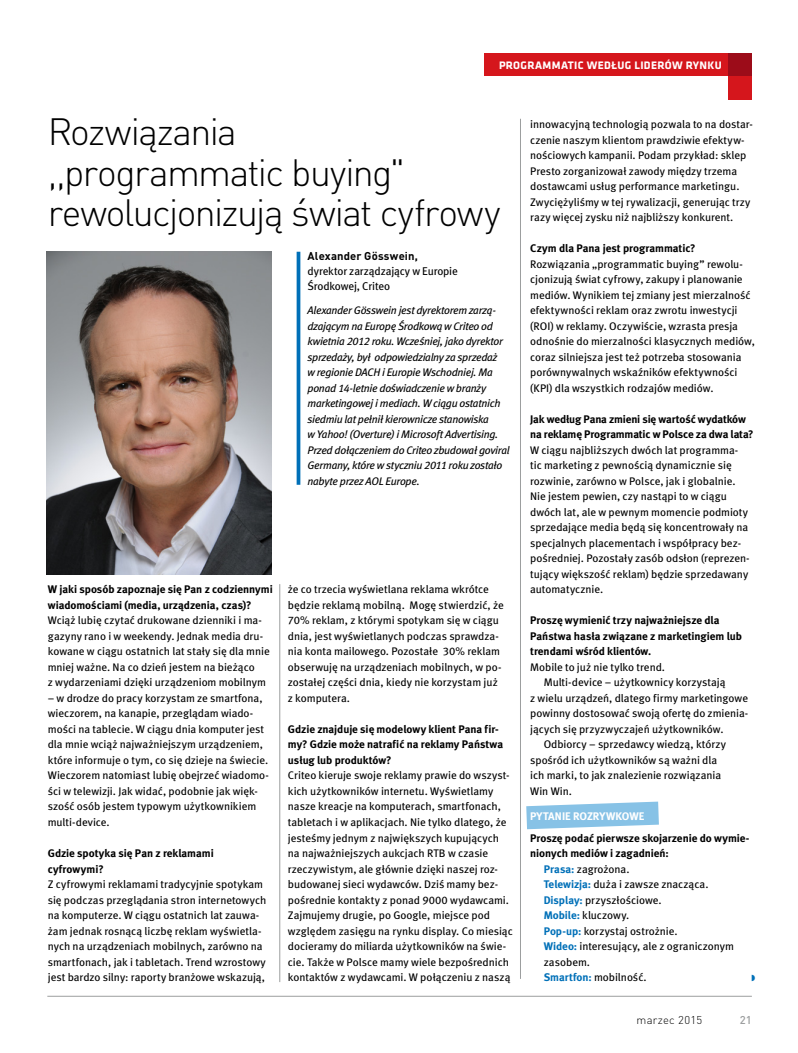
<style>
.page{position:relative;width:798px;height:1053px;background:#fff}
.page>*{position:absolute;margin:0;border:0;box-sizing:border-box;transform-origin:0 0}
.t1{font:300 37.5px/40px "DINPL";letter-spacing:-.04em;color:#000}
.t2{font:11.25px/15px "Meta Book CELF";letter-spacing:-.015em;color:#000}
.t3{font:700 11.25px "Klavika Basic";letter-spacing:.03em;color:#fff}
.t4{font:700 11.25px "DINPL";letter-spacing:.015em;color:#000}
.t5{font:300 11.25px "DINPL";letter-spacing:.025em;color:#000}
.t6{font:500 11.25px "DINPL";color:#9c9e9f}
.t7{font:11px/15.5px "Meta Book CELF";letter-spacing:-.005em;color:#000}
.t8{font:11px/15.5px "Meta Bold CELF";letter-spacing:-.005em;color:#000}
.t9{font:italic 11px/15.5px "Meta Book CELF";letter-spacing:-.025em;color:#000}
.t10{font:11px "Meta Bold CELF";letter-spacing:.005em;color:#fff}
.s1{font-family:"Meta Bold CELF";color:#0070b8}
</style>
<div class="page">
<svg style="left:526px;top:801px;width:132px;height:28px"></svg>
<hr style="left:47px;top:995px;width:704px;height:1px;background:#9c9e9f">
<hr style="left:279px;top:584px;width:1px;height:397px;background:#9c9e9f">
<hr style="left:520px;top:119px;width:1px;height:859px;background:#9c9e9f">
<img style="left:46px;top:252px;width:225px;height:322px">
<svg style="left:296px;top:252px;width:4px;height:232px"></svg>
<div style="left:484px;top:53px;width:244px;height:23px;background:#d5161c"></div>
<div style="left:728px;top:76px;width:23px;height:23px;background:#d5161c"></div>
<div style="left:728px;top:53px;width:23px;height:23px;background:#9c0c19"></div>
<p class="t3" style="left:499px;top:57px;width:224px">PROGRAMMATIC WEDŁUG LIDERÓW RYNKU</p>
<h1 class="t1" style="left:48px;top:112px;width:454px">Rozwiązania<br>,,programmatic buying" rewolucjonizują świat cyfrowy</h1>
<p class="t4" style="left:307px;top:248px;width:112px">Alexander Gösswein,</p>
<p class="t2" style="left:307px;top:263px;width:152px">dyrektor zarządzający w Europie<br>Środkowej, Criteo</p>
<p class="t9" style="left:307px;top:303px;width:203px">Alexander Gösswein jest dyrektorem zarzą&shy;dzającym na Europę Środkową w Criteo od kwietnia 2012 roku. Wcześniej, jako dyrektor sprzedaży, był odpowiedzialny za sprzedaż<br>w regionie DACH i Europie Wschodniej. Ma ponad 14-letnie doświadczenie w branży marketingowej i mediach. W ciągu ostatnich siedmiu lat pełnił kierownicze stanowiska<br>w Yahoo! (Overture) i Microsoft Advertising.<br>Przed dołączeniem do Criteo zbudował goviral Germany, które w styczniu 2011 roku zostało nabyte przez AOL Europe.</p>
<p class="t8" style="left:48px;top:581px;width:226px">W jaki sposób zapoznaje się Pan z codziennymi wiadomościami (media, urządzenia, czas)?</p>
<p class="t7" style="left:48px;top:613px;width:223px">Wciąż lubię czytać drukowane dzienniki i ma&shy;gazyny rano i w weekendy. Jednak media dru&shy;kowane w ciągu ostatnich lat stały się dla mnie mniej ważne. Na co dzień jestem na bieżąco<br>z wydarzeniami dzięki urządzeniom mobilnym</p>
<p class="t7" style="left:48px;top:690px;width:223px">– w drodze do pracy korzystam ze smartfona, wieczorem, na kanapie, przeglądam wiado&shy;mości na tablecie. W ciągu dnia komputer jest dla mnie wciąż najważniejszym urządzeniem, które informuje o tym, co się dzieje na świecie.<br>Wieczorem natomiast lubię obejrzeć wiadomo&shy;ści w telewizji. Jak widać, podobnie jak więk&shy;szość osób jestem typowym użytkownikiem multi-device.</p>
<p class="t8" style="left:48px;top:845px;width:167px">Gdzie spotyka się Pan z reklamami cyfrowymi?</p>
<p class="t7" style="left:48px;top:876px;width:220px">Z cyfrowymi reklamami tradycyjnie spotykam się podczas przeglądania stron internetowych na komputerze. W ciągu ostatnich lat zauwa&shy;żam jednak rosnącą liczbę reklam wyświetla&shy;nych na urządzeniach mobilnych, zarówno na smartfonach, jak i tabletach. Trend wzrostowy jest bardzo silny: raporty branżowe wskazują,</p>
<p class="t7" style="left:288px;top:582px;width:217px">że co trzecia wyświetlana reklama wkrótce będzie reklamą mobilną. Mogę stwierdzić, że 70% reklam, z którymi spotykam się w ciągu dnia, jest wyświetlanych podczas sprawdza&shy;nia konta mailowego. Pozostałe 30% reklam obserwuję na urządzeniach mobilnych, w po&shy;zostałej części dnia, kiedy nie korzystam już z komputera.</p>
<p class="t8" style="left:288px;top:721px;width:217px">Gdzie znajduje się modelowy klient Pana fir&shy;my? Gdzie może natrafić na reklamy Państwa usług lub produktów?</p>
<p class="t7" style="left:288px;top:768px;width:226px">Criteo kieruje swoje reklamy prawie do wszyst&shy;kich użytkowników internetu. Wyświetlamy nasze kreacje na komputerach, smartfonach, tabletach i w aplikacjach. Nie tylko dlatego, że jesteśmy jednym z największych kupujących na najważniejszych aukcjach RTB w czasie rzeczywistym, ale głównie dzięki naszej roz&shy;budowanej sieci wydawców. Dziś mamy bez&shy;pośrednie kontakty z ponad 9000 wydawcami.<br>Zajmujemy drugie, po Google, miejsce pod względem zasięgu na rynku display. Co miesiąc docieramy do miliarda użytkowników na świe&shy;cie. Także w Polsce mamy wiele bezpośrednich kontaktów z wydawcami. W połączeniu z naszą</p>
<p class="t7" style="left:530px;top:117px;width:224px">innowacyjną technologią pozwala to na dostar&shy;czenie naszym klientom prawdziwie efektyw&shy;nościowych kampanii. Podam przykład: sklep Presto zorganizował zawody między trzema dostawcami usług performance marketingu.<br>Zwyciężyliśmy w tej rywalizacji, generując trzy razy więcej zysku niż najbliższy konkurent.</p>
<p class="t8" style="left:530px;top:240px;width:167px">Czym dla Pana jest programmatic?</p>
<p class="t7" style="left:530px;top:256px;width:226px">Rozwiązania „programmatic buying” rewolu&shy;cjonizują świat cyfrowy, zakupy i planowanie mediów. Wynikiem tej zmiany jest mierzalność efektywności reklam oraz zwrotu inwestycji (ROI) w reklamy. Oczywiście, wzrasta presja odnośnie do mierzalności klasycznych mediów, coraz silniejsza jest też potrzeba stosowania porównywalnych wskaźników efektywności (KPI) dla wszystkich rodzajów mediów.</p>
<p class="t8" style="left:530px;top:411px;width:225px">Jak według Pana zmieni się wartość wydatków na reklamę Programmatic w Polsce za dwa lata?</p>
<p class="t7" style="left:530px;top:442px;width:221px">W ciągu najbliższych dwóch lat programma&shy;tic marketing z pewnością dynamicznie się rozwinie, zarówno w Polsce, jak i globalnie.<br>Nie jestem pewien, czy nastąpi to w ciągu dwóch lat, ale w pewnym momencie podmioty sprzedające media będą się koncentrowały na specjalnych placementach i współpracy bez&shy;pośredniej. Pozostały zasób odsłon (reprezen&shy;tujący większość reklam) będzie sprzedawany automatycznie.</p>
<p class="t8" style="left:530px;top:612px;width:213px">Proszę wymienić trzy najważniejsze dla<br>Państwa hasła związane z marketingiem lub trendami wśród klientów.</p>
<p class="t7" style="left:530px;top:659px;width:136px">Mobile to już nie tylko trend.</p>
<p class="t7" style="left:543px;top:675px;width:183px">Multi-device – użytkownicy korzystają</p>
<p class="t7" style="left:530px;top:690px;width:219px">z wielu urządzeń, dlatego firmy marketingowe</p>
<p class="t7" style="left:530px;top:706px;width:219px">powinny dostosować swoją ofertę do zmienia-</p>
<p class="t7" style="left:530px;top:721px;width:195px">jących się przyzwyczajeń użytkowników.</p>
<p class="t7" style="left:543px;top:737px;width:184px">Odbiorcy – sprzedawcy wiedzą, którzy</p>
<p class="t7" style="left:530px;top:752px;width:188px">spośród ich użytkowników są ważni dla</p>
<p class="t7" style="left:530px;top:768px;width:192px">ich marki, to jak znalezienie rozwiązania</p>
<p class="t7" style="left:530px;top:783px;width:43px">Win Win.</p>
<p class="t10" style="left:530px;top:808px;width:116px">PYTANIE ROZRYWKOWE</p>
<p class="t8" style="left:530px;top:829px;width:221px">Proszę podać pierwsze skojarzenie do wymie&shy;nionych mediów i zagadnień:</p>
<p class="t7" style="left:543px;top:861px;width:192px"><span class="s1">Prasa:</span> zagrożona.<br><span class="s1">Telewizja:</span> duża i zawsze znacząca.<br><span class="s1">Display:</span> przyszłościowe.<br><span class="s1">Mobile:</span> kluczowy.<br><span class="s1">Pop-up:</span> korzystaj ostrożnie.<br><span class="s1">Wideo:</span> interesujący, ale z ograniczonym zasobem.<br><span class="s1">Smartfon:</span> mobilność.</p>
<p class="t5" style="left:636px;top:1012px;width:67px">marzec 2015</p>
<p class="t6" style="left:739px;top:1012px;width:13px">21</p>
</div>
